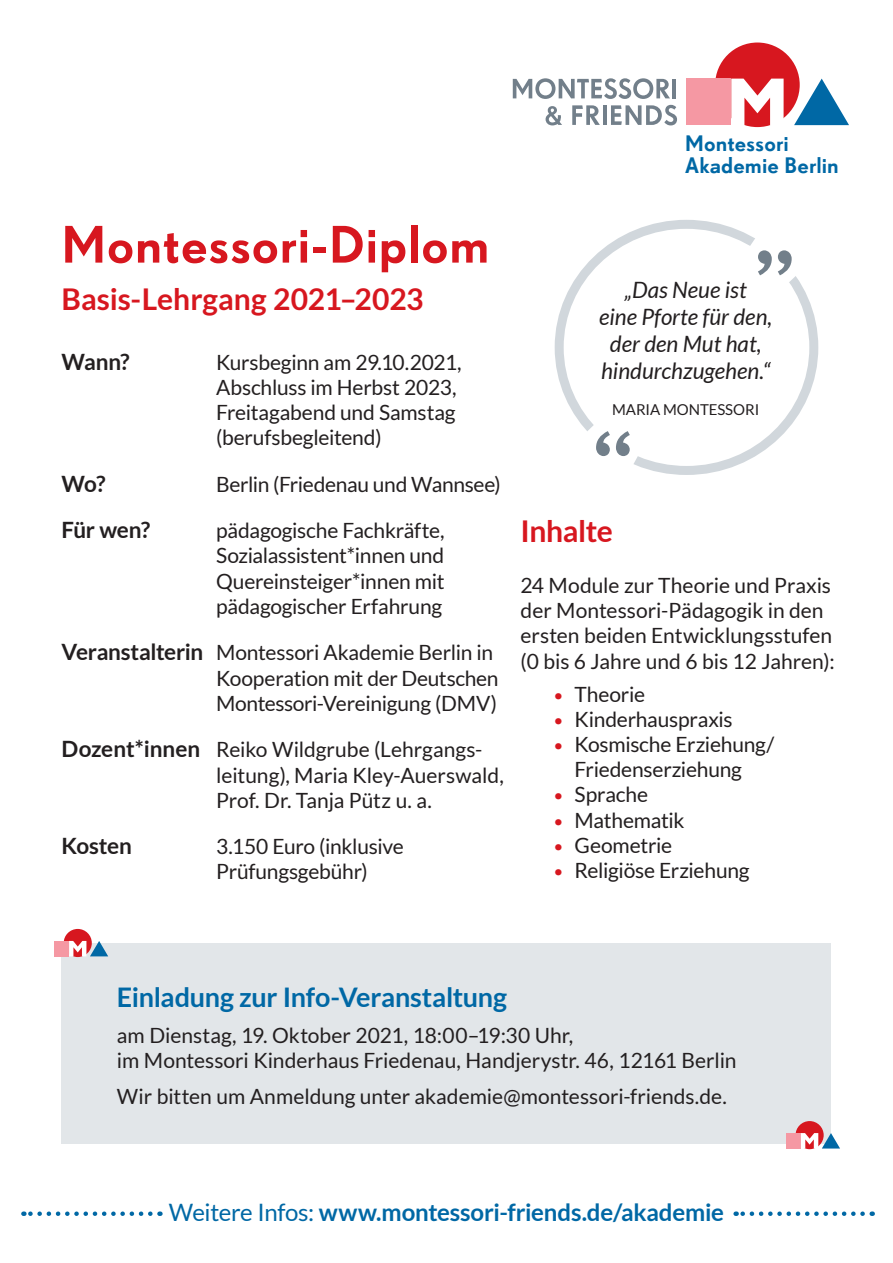
<style>
.page{position:relative;width:893px;height:1263px;background:#fff}
.page>*{position:absolute;margin:0;border:0;box-sizing:border-box;transform-origin:0 0}
.t1{font:500 51px "Super Grotesk B";letter-spacing:.01em;color:#d7171f}
.t2{font:700 30px "Lato";letter-spacing:-.005em;color:#d7171f}
.t3{font:700 27px "Lato";letter-spacing:-.01em;color:#0068a5}
.t4{font:700 24px "Lato";letter-spacing:-.005em;color:#0068a5}
.t5{font:italic 22.5px/27px "Lato";color:#231f20;text-align:center}
.t6{font:700 22.5px "Lato";letter-spacing:-.01em;color:#231f20}
.t7{font:500 21.75px/21.8px "Super Grotesk B";letter-spacing:.005em;color:#0068a5}
.t8{font:21px/25.2px "Lato";letter-spacing:-.005em;color:#231f20}
.t9{font:15px "Lato";letter-spacing:-.005em;color:#231f20}
.s1{font-weight:700;font-size:22.5px}
.s2{font-family:"Super Grotesk A";color:#d7171f}
.s3{font-weight:400}
</style>
<div class="page">
<div style="left:715px;top:43px;width:85px;height:84px;background:#d7171f;border-radius:50%"></div>
<div style="left:687px;top:79px;width:44px;height:46px;background:#f598a3"></div>
<svg style="left:794px;top:79px;width:55px;height:46px"></svg>
<svg style="left:731px;top:79px;width:53px;height:46px"></svg>
<svg style="left:513px;top:78px;width:157px;height:21px"></svg>
<hr style="left:672px;top:79px;width:4px;height:19px;background:#727f8a">
<svg style="left:546px;top:106px;width:16px;height:19px"></svg>
<svg style="left:572px;top:105px;width:28px;height:20px"></svg>
<hr style="left:603px;top:105px;width:3px;height:20px;background:#727f8a">
<svg style="left:611px;top:105px;width:66px;height:20px"></svg>
<div style="left:62px;top:943px;width:769px;height:201px;background:#e2e6e9"></div>
<div style="left:64px;top:929px;width:28px;height:28px;background:#d7171f;border-radius:50%"></div>
<div style="left:54px;top:941px;width:15px;height:15px;background:#f598a3"></div>
<svg style="left:69px;top:941px;width:39px;height:15px"></svg>
<div style="left:795px;top:1121px;width:29px;height:28px;background:#d7171f;border-radius:50%"></div>
<div style="left:786px;top:1133px;width:15px;height:15px;background:#f598a3"></div>
<svg style="left:801px;top:1133px;width:39px;height:15px"></svg>
<div style="left:555px;top:220px;width:263px;height:255px;border:9px solid #d1d7dc;border-radius:50%"></div>
<svg style="left:744px;top:232px;width:59px;height:56px"></svg>
<svg style="left:580px;top:418px;width:64px;height:50px"></svg>
<svg style="left:23px;top:1211px;width:127px;height:5px"></svg>
<svg style="left:736px;top:1211px;width:127px;height:5px"></svg>
<p class="t7" style="left:685px;top:133px;width:155px">Montessori<br>Akademie Berlin</p>
<p class="t1" style="left:62px;top:214px;width:429px">Montessori-Diplom</p>
<p class="t2" style="left:62px;top:281px;width:363px">Basis-Lehrgang 2021–2023</p>
<p class="t6" style="left:62px;top:349px;width:70px">Wann?</p>
<p class="t8" style="left:216px;top:349px;width:247px">Kursbeginn am 29.10.2021,<br>Abschluss im Herbst 2023,</p>
<p class="t8" style="left:216px;top:400px;width:241px">Freitagabend und Samstag (berufsbegleitend)</p>
<p class="t6" style="left:62px;top:471px;width:45px">Wo?</p>
<p class="t8" style="left:216px;top:471px;width:286px">Berlin (Friedenau und Wannsee)</p>
<p class="t6" style="left:62px;top:517px;width:90px">Für wen?</p>
<p class="t8" style="left:216px;top:518px;width:230px;text-align:justify">pädagogische Fachkräfte, Sozialassistent*innen und Quereinsteiger*innen mit pädagogischer Erfahrung</p>
<p class="t8" style="left:216px;top:640px;width:284px;text-indent:-154px"><span class="s1">Veranstalterin</span> Montessori Akademie Berlin in<br>Kooperation mit der Deutschen<br>Montessori-Vereinigung (DMV)</p>
<p class="t8" style="left:216px;top:737px;width:289px;text-indent:-154px"><span class="s1">Dozent*innen</span> Reiko Wildgrube (Lehrgangs&shy;leitung), Maria Kley-Auerswald,</p>
<p class="t8" style="left:216px;top:787px;width:217px">Prof. Dr. Tanja Pütz u. a.</p>
<p class="t6" style="left:62px;top:833px;width:72px">Kosten</p>
<p class="t8" style="left:216px;top:834px;width:189px">3.150 Euro (inklusive<br>Prüfungsgebühr)</p>
<p class="t5" style="left:599px;top:277px;width:175px">„Das Neue ist<br>eine Pforte für den, der den Mut hat,</p>
<p class="t5" style="left:601px;top:358px;width:171px">hindurchzugehen.“</p>
<p class="t9" style="left:612px;top:401px;width:149px">MARIA MONTESSORI</p>
<p class="t2" style="left:521px;top:514px;width:94px">Inhalte</p>
<p class="t8" style="left:521px;top:573px;width:316px">24 Module zur Theorie und Praxis der Montessori-Pädagogik in den ersten beiden Entwicklungsstufen (0 bis 6 Jahre und 6 bis 12 Jahren):</p>
<p class="t8" style="left:555px;top:681px;width:92px"><span class="s2">•</span> Theorie</p>
<p class="t8" style="left:555px;top:706px;width:180px"><span class="s2">•</span> Kinderhauspraxis</p>
<p class="t8" style="left:555px;top:732px;width:221px;text-align:center"><span class="s2">•</span> Kosmische Erziehung/<br>Friedenserziehung</p>
<p class="t8" style="left:555px;top:782px;width:95px"><span class="s2">•</span> Sprache</p>
<p class="t8" style="left:555px;top:807px;width:131px"><span class="s2">•</span> Mathematik</p>
<p class="t8" style="left:555px;top:832px;width:119px"><span class="s2">•</span> Geometrie</p>
<p class="t8" style="left:555px;top:858px;width:197px"><span class="s2">•</span> Religiöse Erziehung</p>
<p class="t3" style="left:117px;top:982px;width:392px">Einladung zur Info-Veranstaltung</p>
<p class="t8" style="left:117px;top:1022px;width:458px">am Dienstag, 19. Oktober 2021, 18:00–19:30 Uhr,</p>
<p class="t8" style="left:117px;top:1048px;width:621px">im Montessori Kinderhaus Friedenau, Handjerystr. 46, 12161 Berlin</p>
<p class="t8" style="left:117px;top:1084px;width:611px">Wir bitten um Anmeldung unter akademie@montessori-friends.de.</p>
<p class="t4" style="left:169px;top:1198px;width:557px"><span class="s3">Weitere Infos:</span> www.montessori-friends.de/akademie</p>
</div>
